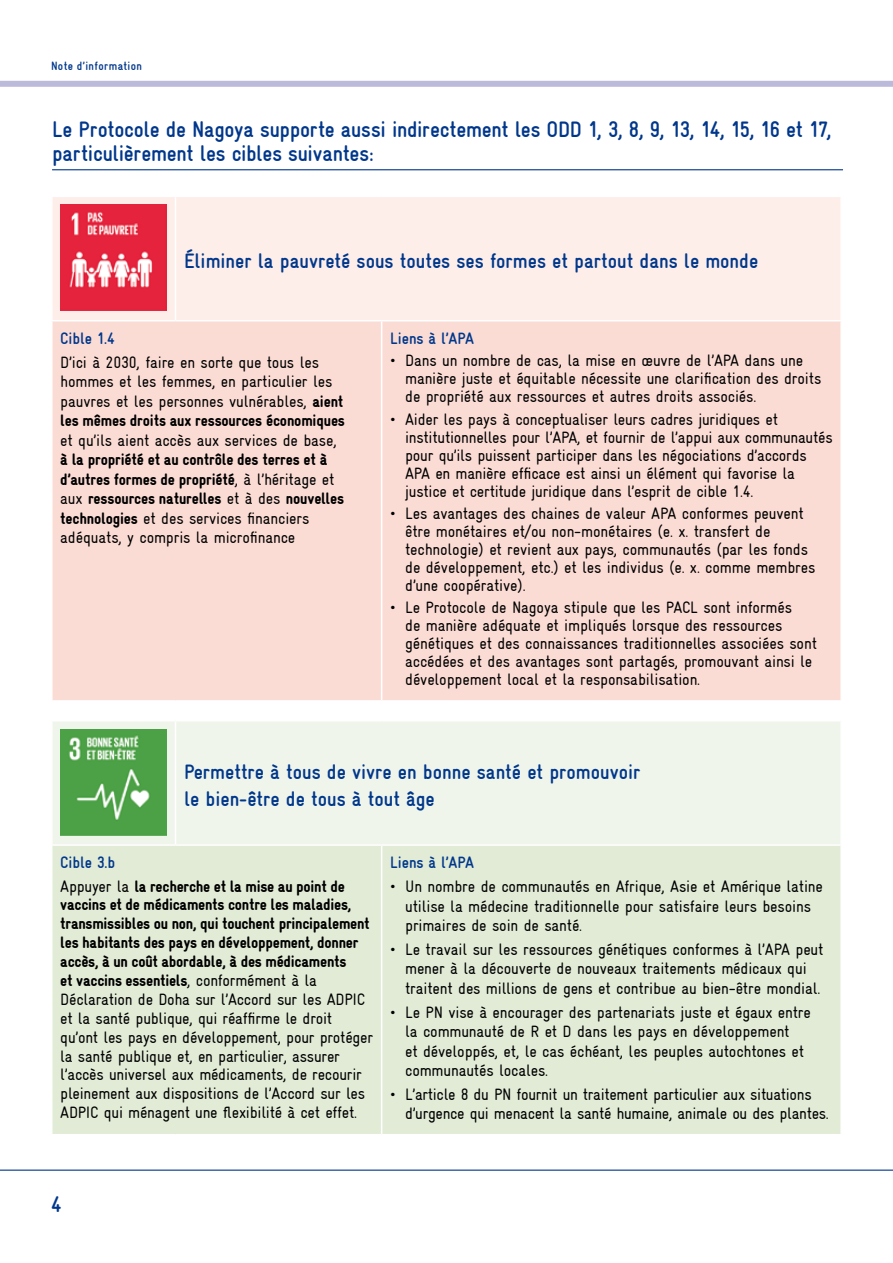
<style>
.page{position:relative;width:893px;height:1263px;background:#fff}
.page>*{position:absolute;margin:0;border:0;box-sizing:border-box;transform-origin:0 0}
.t1{font:700 condensed 22.5px/24px "Gravur";letter-spacing:-.01em;color:#00378b}
.t2{font:700 condensed 21px/27px "Gravur";color:#00378b}
.t3{font:condensed 16.5px/18px "Gravur";letter-spacing:-.01em;color:#000}
.t4{font:900 condensed 16.5px/19.5px "Gravur";letter-spacing:-.01em;color:#000}
.t5{font:700 condensed 16.5px "Gravur";color:#00378b}
.t6{font:700 condensed 12px "Gravur";letter-spacing:.03em;color:#00378b}
.s1{font-weight:900}
.s2{font-weight:400}
.s3{font-weight:700;color:#00378b}
</style>
<div class="page">
<div style="left:0;top:81px;width:893px;height:6px;background:#bcbada"></div>
<div style="left:53px;top:197px;width:787px;height:123px;background:#fdeee9"></div>
<div style="left:53px;top:321px;width:787px;height:380px;background:#fbdcd4"></div>
<hr style="left:175px;top:197px;width:1px;height:123px;background:#fff">
<hr style="left:381px;top:321px;width:1px;height:379px;background:#fff">
<hr style="left:51px;top:700px;width:124px;height:2px;background:#fff">
<hr style="left:176px;top:700px;width:206px;height:2px;background:#fff">
<hr style="left:382px;top:700px;width:460px;height:2px;background:#fff">
<img style="left:60px;top:205px;width:106px;height:106px">
<div style="left:53px;top:721px;width:787px;height:123px;background:#f0f5eb"></div>
<div style="left:53px;top:845px;width:787px;height:289px;background:#e1ebd6"></div>
<hr style="left:175px;top:721px;width:1px;height:123px;background:#fff">
<hr style="left:51px;top:844px;width:124px;height:2px;background:#fff">
<hr style="left:176px;top:844px;width:206px;height:2px;background:#fff">
<hr style="left:382px;top:844px;width:460px;height:2px;background:#fff">
<hr style="left:381px;top:846px;width:1px;height:288px;background:#fff">
<img style="left:60px;top:729px;width:106px;height:106px">
<hr style="left:52px;top:169px;width:791px;height:1px;background:#00378b">
<hr style="left:0;top:1169px;width:893px;height:2px;background:#00378b">
<p class="t6" style="left:51px;top:59px;width:92px">Note d’information</p>
<h1 class="t1" style="left:52px;top:117px;width:781px">Le Protocole de Nagoya supporte aussi indirectement les ODD 1, 3, 8, 9, 13, 14, 15, 16 et 17, particulièrement les cibles suivantes:</h1>
<p class="t2" style="left:184px;top:247px;width:576px">Éliminer la pauvreté sous toutes ses formes et partout dans le monde</p>
<p class="t5" style="left:60px;top:329px;width:56px">Cible 1.4</p>
<p class="t3" style="left:60px;top:352px;width:286px;line-height:19.5px">D’ici à 2030, faire en sorte que tous les hommes et les femmes, en particulier les pauvres et les personnes vulnérables, <span class="s1">aient les mêmes droits aux ressources économiques</span></p>
<p class="t3" style="left:60px;top:431px;width:278px">et qu’ils aient accès aux services de base,</p>
<p class="t4" style="left:60px;top:450px;width:285px">à la propriété et au contrôle des terres et à d’autres formes de propriété<span class="s2">, à l’héritage et aux</span> ressources naturelles <span class="s2">et à des</span> nouvelles technologies <span class="s2">et des services financiers adéquats, y compris la microfinance</span></p>
<p class="t5" style="left:390px;top:329px;width:85px">Liens à l’APA</p>
<p class="t3" style="left:405px;top:352px;width:418px;text-indent:-15px">• Dans un nombre de cas, la mise en œuvre de l’APA dans une manière juste et équitable nécessite une clarification des droits de propriété aux ressources et autres droits associés.</p>
<p class="t3" style="left:405px;top:410px;width:429px;text-indent:-15px">• Aider les pays à conceptualiser leurs cadres juridiques et institutionnelles pour l’APA, et fournir de l’appui aux communautés pour qu’ils puissent participer dans les négociations d’accords APA en manière efficace est ainsi un élément qui favorise la justice et certitude juridique dans l’esprit de cible 1.4.</p>
<p class="t3" style="left:405px;top:504px;width:412px;text-indent:-15px">• Les avantages des chaines de valeur APA conformes peuvent être monétaires et/ou non-monétaires (e. x. transfert de technologie) et revient aux pays, communautés (par les fonds de développement, etc.) et les individus (e. x. comme membres d’une coopérative).</p>
<p class="t3" style="left:405px;top:598px;width:413px;text-indent:-15px">• Le Protocole de Nagoya stipule que les PACL sont informés<br>de manière adéquate et impliqués lorsque des ressources génétiques et des connaissances traditionnelles associées sont accédées et des avantages sont partagés, promouvant ainsi le développement local et la responsabilisation.</p>
<p class="t2" style="left:184px;top:758px;width:458px">Permettre à tous de vivre en bonne santé et promouvoir le bien-être de tous à tout âge</p>
<p class="t4" style="left:60px;top:851px;width:286px;line-height:23.1px"><span class="s3">Cible 3.b<br></span><span class="s2">Appuyer la</span> la recherche et la mise au point de</p>
<p class="t3" style="left:60px;top:895px;width:314px;line-height:18.9px"><span class="s1">vaccins et de médicaments contre les maladies, transmissibles ou non, qui touchent principalement les habitants des pays en développement, donner accès, à un coût abordable, à des médicaments<br>et vaccins essentiels</span>, conformément à la Déclaration de Doha sur l’Accord sur les ADPIC et la santé publique, qui réaffirme le droit qu’ont les pays en développement, pour protéger la santé publique et, en particulier, assurer l’accès universel aux médicaments, de recourir pleinement aux dispositions de l’Accord sur les ADPIC qui ménagent une flexibilité à cet effet.</p>
<p class="t5" style="left:390px;top:853px;width:85px">Liens à l’APA</p>
<p class="t3" style="left:405px;top:876px;width:419px;line-height:19.5px;text-indent:-15px">• Un nombre de communautés en Afrique, Asie et Amérique latine utilise la médecine traditionnelle pour satisfaire leurs besoins primaires de soin de santé.</p>
<p class="t3" style="left:405px;top:939px;width:420px;line-height:19.5px;text-indent:-15px">• Le travail sur les ressources génétiques conformes à l’APA peut mener à la découverte de nouveaux traitements médicaux qui traitent des millions de gens et contribue au bien-être mondial.</p>
<p class="t3" style="left:405px;top:1002px;width:407px;line-height:19.5px;text-indent:-15px">• Le PN vise à encourager des partenariats juste et égaux entre la communauté de R et D dans les pays en développement<br>et développés, et, le cas échéant, les peuples autochtones et communautés locales.</p>
<p class="t3" style="left:405px;top:1084px;width:425px;line-height:19.5px;text-indent:-15px">• L’article 8 du PN fournit un traitement particulier aux situations d’urgence qui menacent la santé humaine, animale ou des plantes.</p>
<h1 class="t1" style="left:51px;top:1192px;width:12px">4</h1>
</div>
